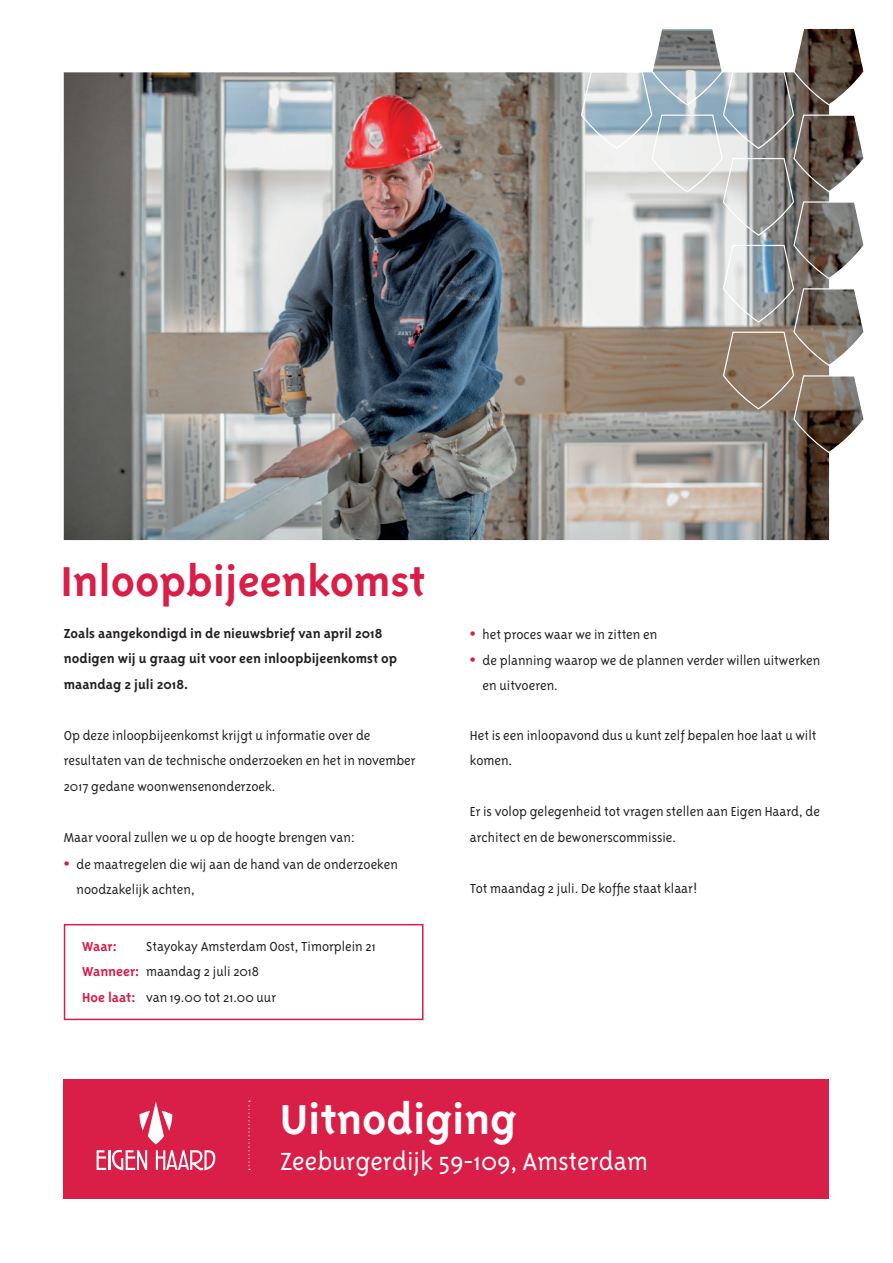
<style>
.page{position:relative;width:893px;height:1263px;background:#fff}
.page>*{position:absolute;margin:0;border:0;box-sizing:border-box;transform-origin:0 0}
.t1{font:700 48px "Triplex Sans OT";color:#d91e47}
.t2{font:700 48px "Triplex Sans OT";color:#fff}
.t3{font:300 28.5px "Triplex Sans OT";color:#fff}
.t4{font:300 15px/25.5px "Triplex Sans OT";color:#231f20}
.t5{font:700 15px/25.5px "Triplex Sans OT";color:#231f20}
.t6{font:700 15px "Triplex Sans OT";color:#d91e47}
.s1{font-family:"Myriad Pro";font-weight:400;font-size:21px;color:#d91e47}
.s2{font-weight:700;color:#d91e47}
</style>
<div class="page">
<div style="left:64px;top:1080px;width:765px;height:119px;background:#d91e47"></div>
<svg style="left:248px;top:1100px;width:2px;height:70px"></svg>
<svg style="left:140px;top:1101px;width:32px;height:43px"></svg>
<hr style="left:108px;top:1150px;width:2px;height:20px;background:#fff">
<svg style="left:156px;top:1150px;width:59px;height:20px"></svg>
<svg style="left:97px;top:1150px;width:9px;height:20px"></svg>
<svg style="left:112px;top:1150px;width:35px;height:20px"></svg>
<img style="left:64px;top:72px;width:766px;height:468px">
<svg style="left:580px;top:28px;width:284px;height:426px"></svg>
<div style="left:64px;top:924px;width:359px;height:96px;border:2px solid #d91e47"></div>
<h1 class="t1" style="left:61px;top:556px;width:366px">Inloopbijeenkomst</h1>
<p class="t5" style="left:64px;top:620px;width:335px">Zoals aangekondigd in de nieuwsbrief van april 2018 nodigen wij u graag uit voor een inloopbijeenkomst op maandag 2 juli 2018.</p>
<p class="t4" style="left:64px;top:722px;width:353px">Op deze inloopbijeenkomst krijgt u informatie over de resultaten van de technische onderzoeken en het in november<br>2017 gedane woonwensenonderzoek.</p>
<p class="t4" style="left:64px;top:824px;width:292px">Maar vooral zullen we u op de hoogte brengen van:</p>
<p class="t4" style="left:77px;top:851px;width:323px;text-indent:-13px"><span class="s1">•</span> de maatregelen die wij aan de hand van de onderzoeken noodzakelijk achten,</p>
<p class="t4" style="left:82px;top:933px;width:295px;text-indent:64px">Stayokay Amsterdam Oost, Timorplein 21<br><span class="s2">Wanneer:</span> maandag 2 juli 2018<br><span class="s2">Hoe laat:</span> van 19.00 tot 21.00 uur</p>
<p class="t6" style="left:82px;top:938px;width:36px">Waar:</p>
<p class="t4" style="left:470px;top:622px;width:189px"><span class="s1">•</span> het proces waar we in zitten en</p>
<p class="t4" style="left:483px;top:647px;width:339px;text-indent:-13px"><span class="s1">•</span> de planning waarop we de plannen verder willen uitwerken en uitvoeren.</p>
<p class="t4" style="left:470px;top:722px;width:348px">Het is een inloopavond dus u kunt zelf bepalen hoe laat u wilt komen.</p>
<p class="t4" style="left:470px;top:799px;width:352px">Er is volop gelegenheid tot vragen stellen aan Eigen Haard, de architect en de bewonerscommissie.</p>
<p class="t4" style="left:470px;top:875px;width:229px">Tot maandag 2 juli. De koffie staat klaar!</p>
<h1 class="t2" style="left:280px;top:1094px;width:238px">Uitnodiging</h1>
<h2 class="t3" style="left:280px;top:1146px;width:369px">Zeeburgerdijk 59-109, Amsterdam</h2>
</div>
